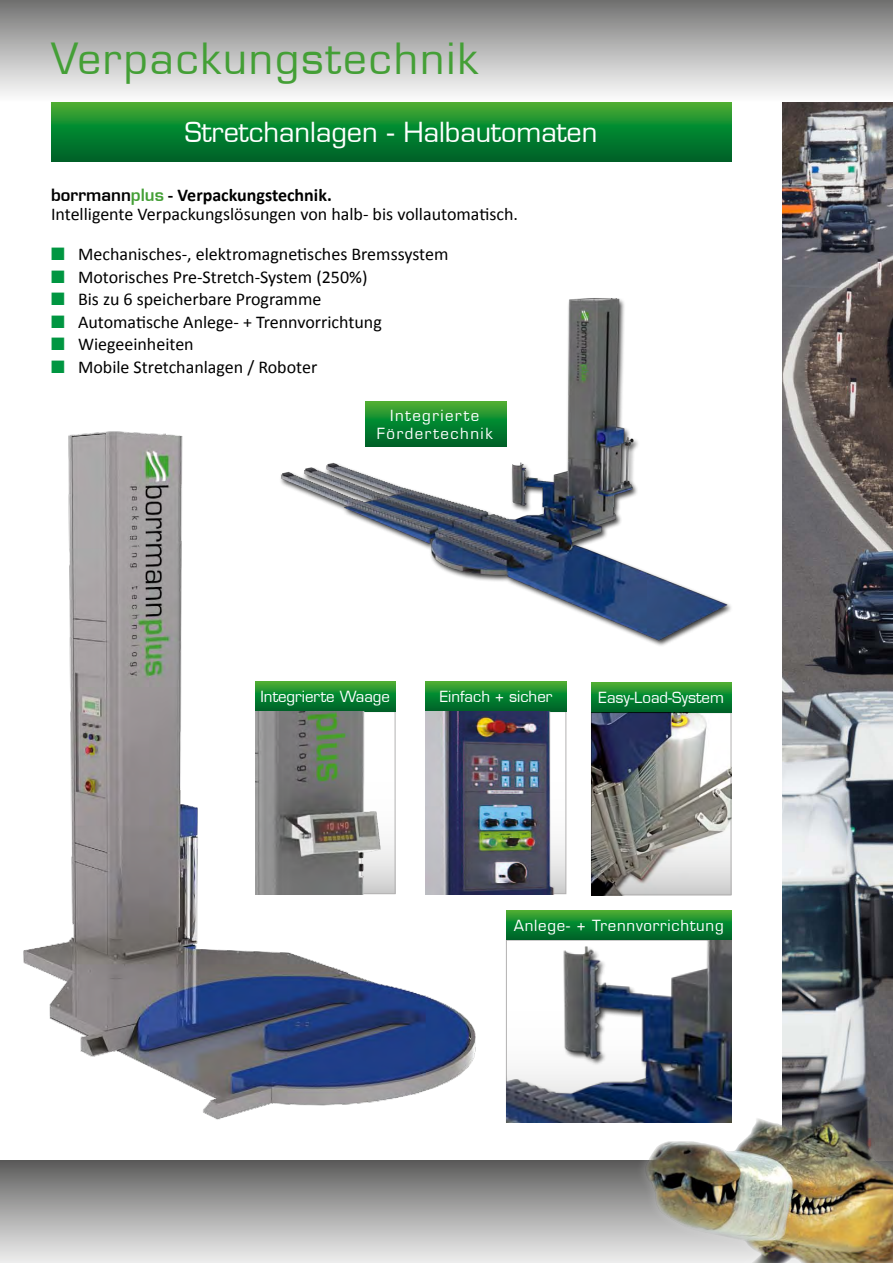
<style>
.page{position:relative;width:893px;height:1263px;background:#fff}
.page>*{position:absolute;margin:0;border:0;box-sizing:border-box;transform-origin:0 0}
.t1{font:500 42px "Eurostile";letter-spacing:.045em;color:#449f36}
.t2{font:500 27px "Eurostile";color:#fff}
.t3{font:18px/19.5px "Calibri";color:#000}
.t4{font:500 15px "Eurostile";color:#fff}
.t5{font:500 15px "Eurostile";letter-spacing:.05em;color:#fff}
.t6{font:500 15px/18px "Eurostile";letter-spacing:.1em;color:#fff;text-align:center}
.s1{font-family:"Eurostile";font-weight:600;font-size:16.5px}
.s2{font-family:"Eurostile";font-weight:600;font-size:16.5px;color:#449f36}
.s3{font-weight:700}
.s4{color:#009641}
</style>
<div class="page">
<div style="left:0;top:0;width:893px;height:102px;background:linear-gradient(to bottom,#737372,#fefefe)"></div>
<div style="left:0;top:1161px;width:893px;height:102px;background:linear-gradient(to bottom,#5e5e5d,#efefef)"></div>
<img style="left:365px;top:298px;width:366px;height:348px">
<svg style="left:51px;top:102px;width:680px;height:60px;background:#12852e"></svg>
<img style="left:23px;top:412px;width:460px;height:708px">
<svg style="left:591px;top:682px;width:140px;height:30px;background:#14872e"></svg>
<img style="left:591px;top:712px;width:140px;height:183px">
<svg style="left:426px;top:681px;width:140px;height:30px;background:#14872e"></svg>
<img style="left:426px;top:711px;width:140px;height:183px">
<svg style="left:255px;top:681px;width:140px;height:30px;background:#14872e"></svg>
<img style="left:255px;top:711px;width:140px;height:183px">
<img style="left:506px;top:940px;width:225px;height:183px">
<svg style="left:506px;top:910px;width:225px;height:30px;background:#13862e"></svg>
<svg style="left:366px;top:402px;width:140px;height:44px;background:#13862e"></svg>
<img style="left:782px;top:102px;width:111px;height:1004px">
<div style="left:635px;top:1106px;width:258px;height:157px;background:#fff;opacity:.23"></div>
<img style="left:629px;top:1113px;width:264px;height:150px">
<h1 class="t1" style="left:51px;top:33px;width:428px">Verpackungstechnik</h1>
<h2 class="t2" style="left:185px;top:116px;width:414px">Stretchanlagen - Halbautomaten</h2>
<p class="t3" style="left:51px;top:184px;width:468px"><span class="s1">borrmann</span><span class="s2">plus</span> <span class="s3">- Verpackungstechnik.<br></span>Intelligente Verpackungslösungen von halb- bis vollautomatisch.</p>
<p class="t3" style="left:51px;top:244px;width:399px"><span class="s4">■</span> Mechanisches-, elektromagnetisches Bremssystem</p>
<p class="t3" style="left:51px;top:266px;width:318px"><span class="s4">■</span> Motorisches Pre-Stretch-System (250%)</p>
<p class="t3" style="left:51px;top:289px;width:272px"><span class="s4">■</span> Bis zu 6 speicherbare Programme</p>
<p class="t3" style="left:51px;top:311px;width:332px"><span class="s4">■</span> Automatische Anlege- + Trennvorrichtung</p>
<p class="t3" style="left:51px;top:334px;width:144px"><span class="s4">■</span> Wiegeeinheiten</p>
<p class="t3" style="left:51px;top:356px;width:268px"><span class="s4">■</span> Mobile Stretchanlagen / Roboter</p>
<p class="t6" style="left:377px;top:406px;width:117px">Integrierte<br>Fördertechnik</p>
<p class="t4" style="left:261px;top:687px;width:131px">Integrierte Waage</p>
<p class="t4" style="left:440px;top:687px;width:114px">Einfach + sicher</p>
<p class="t4" style="left:599px;top:688px;width:127px">Easy-Load-System</p>
<p class="t5" style="left:514px;top:916px;width:211px">Anlege- + Trennvorrichtung</p>
</div>
